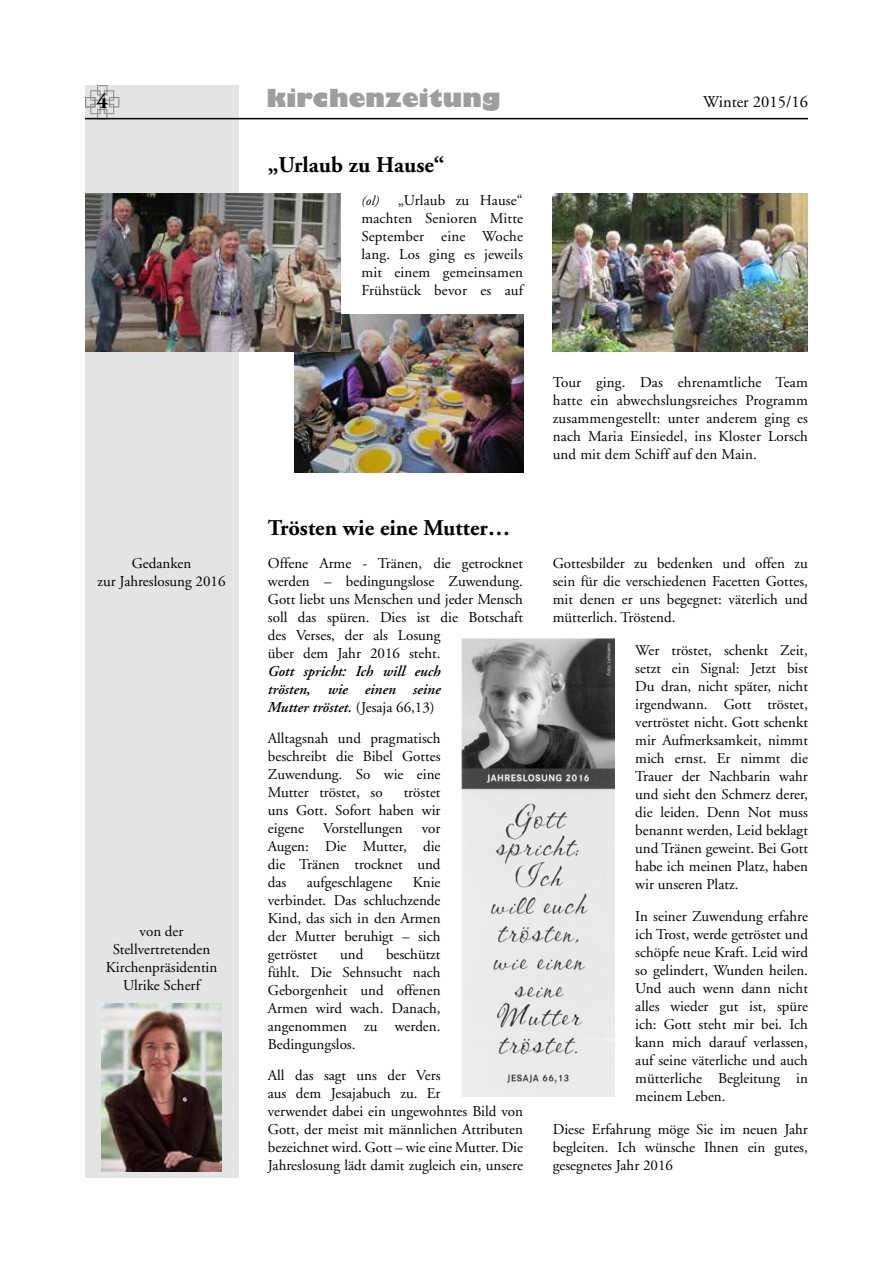
<style>
.page{position:relative;width:893px;height:1263px;background:#fff}
.page>*{position:absolute;margin:0;border:0;box-sizing:border-box;transform-origin:0 0}
.t1{font:800 27.3px "Chantilly UB";letter-spacing:.03em;color:#9c9e9f}
.t2{font:700 22.5px "Adobe Garamond";color:#000}
.t3{font:700 21px "Adobe Garamond";color:#000}
.t4{font:16.5px "Adobe Garamond";color:#000}
.t5{font:15px/18px "Adobe Garamond";color:#000;text-align:justify}
.t6{font:italic 600 15px/18px "Adobe Garamond";color:#000;text-align:justify}
.s1{font-style:italic;font-size:13.5px}
.s2{font-weight:400;font-style:normal}
</style>
<div class="page">
<div style="left:85px;top:85px;width:153px;height:1093px;background:#e3e4e4"></div>
<hr style="left:85px;top:118px;width:723px;height:1px;background:#000">
<svg style="left:85px;top:85px;width:34px;height:33px"></svg>
<img style="left:101px;top:1004px;width:121px;height:168px">
<img style="left:553px;top:194px;width:255px;height:158px">
<img style="left:294px;top:314px;width:230px;height:158px">
<img style="left:85px;top:194px;width:255px;height:158px">
<img style="left:462px;top:638px;width:152px;height:458px">
<h3 class="t3" style="left:97px;top:90px;width:12px">4</h3>
<h1 class="t1" style="left:267px;top:82px;width:235px">kirchenzeitung</h1>
<p class="t4" style="left:703px;top:93px;width:106px">Winter 2015/16</p>
<h2 class="t2" style="left:268px;top:152px;width:178px">„Urlaub zu Hause“</h2>
<p class="t5" style="left:361px;top:191px;width:163px"><span class="s1">(ol)</span> „Urlaub zu Hause“ machten Senioren Mitte September eine Woche lang. Los ging es jeweils mit einem gemeinsamen Frühstück bevor es auf</p>
<h2 class="t2" style="left:268px;top:516px;width:244px">Trösten wie eine Mutter…</h2>
<p class="t5" style="left:553px;top:374px;width:257px">Tour ging. Das ehrenamtliche Team hatte ein abwechslungsreiches Programm zusammengestellt: unter anderem ging es nach Maria Einsiedel, ins Kloster Lorsch und mit dem Schiff auf den Main.</p>
<p class="t5" style="left:98px;top:555px;width:130px;text-align:center">Gedanken<br>zur Jahreslosung 2016</p>
<p class="t5" style="left:553px;top:555px;width:257px">Gottesbilder zu bedenken und offen zu sein für die verschiedenen Facetten Gottes, mit denen er uns begegnet: väterlich und mütterlich. Tröstend.</p>
<p class="t5" style="left:635px;top:641px;width:174px">Wer tröstet, schenkt Zeit, setzt ein Signal: Jetzt bist Du dran, nicht später, nicht irgendwann. Gott tröstet, vertröstet nicht. Gott schenkt mir Aufmerksamkeit, nimmt mich ernst. Er nimmt die Trauer der Nachbarin wahr und sieht den Schmerz derer, die leiden. Denn Not muss benannt werden, Leid beklagt und Tränen geweint. Bei Gott habe ich meinen Platz, haben wir unseren Platz.</p>
<p class="t5" style="left:635px;top:908px;width:174px">In seiner Zuwendung erfahre ich Trost, werde getröstet und schöpfe neue Kraft. Leid wird so gelindert, Wunden heilen.<br>Und auch wenn dann nicht alles wieder gut ist, spüre ich: Gott steht mir bei. Ich kann mich darauf verlassen, auf seine väterliche und auch mütterliche Begleitung in meinem Leben.</p>
<p class="t5" style="left:553px;top:1120px;width:257px">Diese Erfahrung möge Sie im neuen Jahr begleiten. Ich wünsche Ihnen ein gutes, gesegnetes Jahr 2016</p>
<p class="t5" style="left:268px;top:555px;width:257px;text-align:left">Offene Arme - Tränen, die getrocknet werden – bedingungslose Zuwendung.<br>Gott liebt uns Menschen und jeder Mensch soll das spüren. Dies ist die Botschaft des Verses, der als Losung<br>über dem Jahr 2016 steht.</p>
<p class="t6" style="left:268px;top:663px;width:174px">Gott spricht: Ich will euch trösten, wie einen seine Mutter tröstet. <span class="s2">(Jesaja 66,13)</span></p>
<p class="t5" style="left:268px;top:729px;width:174px">Alltagsnah und pragmatisch beschreibt die Bibel Gottes Zuwendung. So wie eine Mutter tröstet, so</p>
<p class="t5" style="left:268px;top:783px;width:174px;text-indent:136px">tröstet uns Gott. Sofort haben wir eigene</p>
<p class="t5" style="left:323px;top:819px;width:81px">Vorstellungen</p>
<p class="t5" style="left:268px;top:819px;width:174px;text-indent:154px">vor Augen: Die Mutter, die die Tränen trocknet und das</p>
<p class="t5" style="left:307px;top:873px;width:87px">aufgeschlagene</p>
<p class="t5" style="left:268px;top:873px;width:174px;text-indent:145px">Knie verbindet. Das schluchzende Kind, das sich in den Armen der Mutter beruhigt – sich getröstet</p>
<p class="t5" style="left:106px;top:923px;width:113px;text-align:center">von der<br>Stellvertretenden<br>Kirchenpräsidentin<br>Ulrike Scherf</p>
<p class="t5" style="left:268px;top:945px;width:174px;text-indent:118px">beschützt fühlt. Die Sehnsucht nach Geborgenheit und offenen Armen wird wach. Danach, angenommen zu werden.<br>Bedingungslos.</p>
<p class="t5" style="left:268px;top:1066px;width:257px;text-align:left">All das sagt uns der Vers<br>aus dem Jesajabuch zu. Er<br>verwendet dabei ein ungewohntes Bild von Gott, der meist mit männlichen Attributen bezeichnet wird. Gott – wie eine Mutter. Die Jahreslosung lädt damit zugleich ein, unsere</p>
<p class="t5" style="left:340px;top:945px;width:25px">und</p>
</div>
